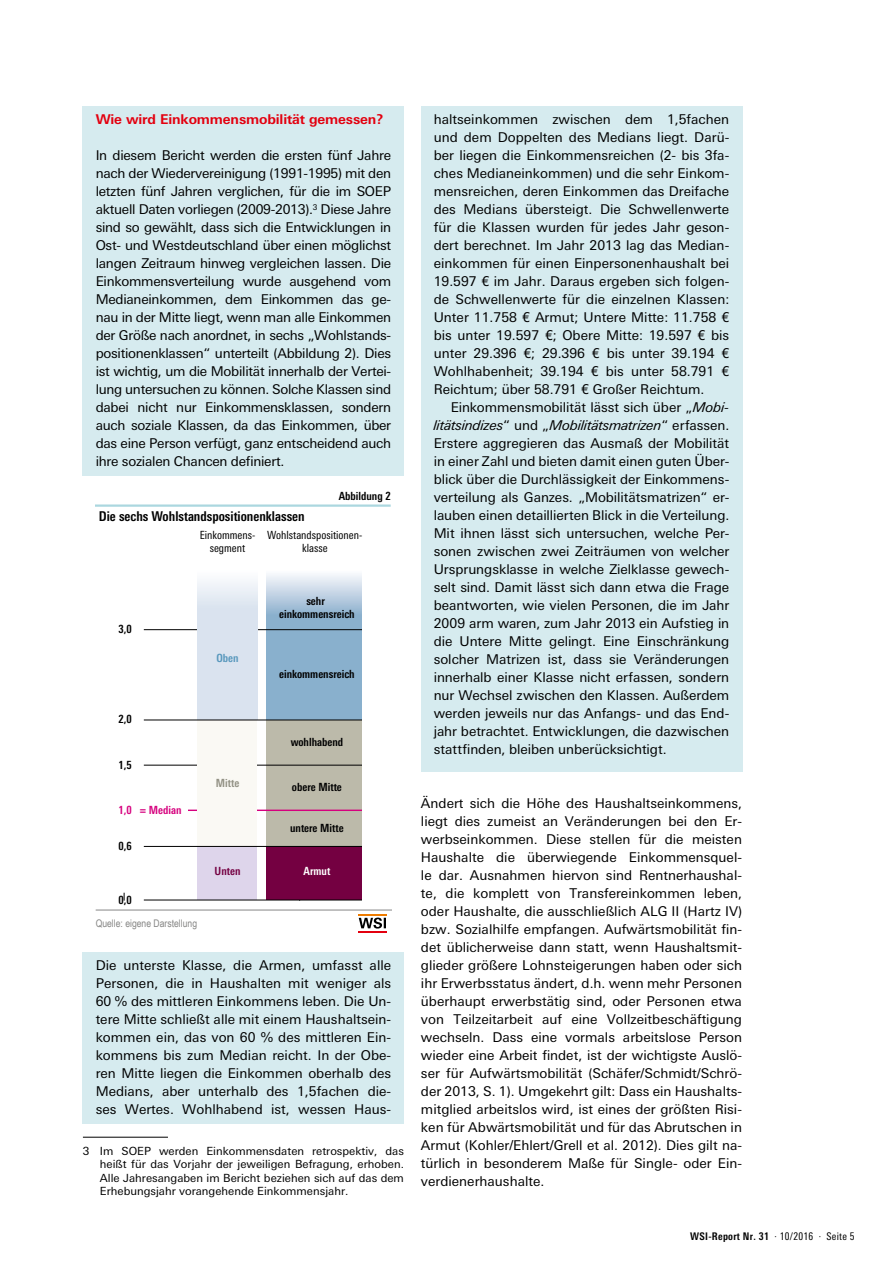
<style>
.page{position:relative;width:893px;height:1263px;background:#fff}
.page>*{position:absolute;margin:0;border:0;box-sizing:border-box;transform-origin:0 0}
.Copytext_ohne_Einzug{font:13.5px/18px "Univers Next Pro";color:#000;text-align:justify}
.Copytext_mit_Einzug{font:13.5px/18px "Univers Next Pro";color:#000;text-align:justify}
.Zwischentitel_1_rot{font:700 13.5px "Univers Next Pro";letter-spacing:-.01em;color:#e3000f}
.t1{font:700 condensed 13.5px "Univers Next Pro";color:#000}
.t2{font:700 condensed 12.6px "Univers Next Pro";color:#000}
.Fußnote{font:11.25px/13.5px "Univers Next Pro";color:#000;text-align:justify}
.t3{font:700 condensed 11.25px/13.5px "Univers Next Pro";color:#000;text-align:center}
.t4{font:condensed 11.25px/13.5px "Univers Next Pro";color:#000;text-align:center}
.t5{font:700 condensed 11.25px "Univers Next Pro";color:#d6007e}
.t6{font:700 condensed 11.25px "Univers Next Pro";color:#fff}
.t7{font:700 condensed 11.25px "Univers Next Pro";color:#740041}
.t8{font:700 condensed 11.25px "Univers Next Pro";color:#919083}
.t9{font:700 condensed 11.25px "Univers Next Pro";color:#5898bd}
.t10{font:700 condensed 10.5px "Univers Next Pro";letter-spacing:.025em;color:#000}
.t11{font:condensed 10.5px "Univers Next Pro";color:#878786}
.t12{font:10.5px "Arial Narrow";color:#878786}
.t13{font:700 condensed 10.5px "Univers Next Pro";color:#000}
.s1{font-style:italic}
.s2{font-weight:400}
</style>
<div class="page">
<div style="left:83px;top:107px;width:321px;height:369px;background:#d6ebef"></div>
<div style="left:83px;top:952px;width:321px;height:172px;background:#d6ebef"></div>
<div style="left:421px;top:107px;width:321px;height:665px;background:#d6ebef"></div>
<hr style="left:83px;top:1137px;width:85px;height:1px;background:#000">
<hr style="left:96px;top:504px;width:295px;height:3px;background:#abd7df">
<hr style="left:96px;top:910px;width:295px;height:1px;background:#878786">
<div style="left:266px;top:844px;width:96px;height:56px;background:#740041"></div>
<div style="left:266px;top:811px;width:96px;height:35px;background:#bcbaaa"></div>
<div style="left:266px;top:765px;width:96px;height:45px;background:#bcbaaa"></div>
<div style="left:266px;top:720px;width:96px;height:45px;background:#bcbaaa"></div>
<div style="left:266px;top:629px;width:96px;height:91px;background:#89b0cd"></div>
<svg style="left:266px;top:574px;width:96px;height:55px;background:#b3cade"></svg>
<div style="left:197px;top:844px;width:60px;height:56px;background:#ded5eb"></div>
<hr style="left:144px;top:809px;width:221px;height:2px;background:#d6007e">
<hr style="left:144px;top:765px;width:221px;height:1px;background:#000">
<hr style="left:144px;top:629px;width:221px;height:1px;background:#000">
<hr style="left:144px;top:900px;width:221px;height:1px;background:#000">
<div style="left:138px;top:795px;width:50px;height:29px;background:#fff"></div>
<svg style="left:197px;top:581px;width:60px;height:139px;background:#dbe4ef"></svg>
<div style="left:197px;top:720px;width:60px;height:126px;background:#faf9f4"></div>
<hr style="left:144px;top:720px;width:221px;height:1px;background:#000">
<hr style="left:144px;top:846px;width:221px;height:1px;background:#000">
<hr style="left:362px;top:561px;width:3px;height:346px;background:#fff">
<svg style="left:358px;top:914px;width:29px;height:19px"></svg>
<svg style="left:359px;top:914px;width:28px;height:18px"></svg>
<p class="Zwischentitel_1_rot" style="left:96px;top:111px;width:289px">Wie wird Einkommensmobilität gemessen?</p>
<p class="Copytext_ohne_Einzug" style="left:96px;top:147px;width:297px">In diesem Bericht werden die ersten fünf Jahre nach der Wiedervereinigung (1991-1995) mit den letzten fünf Jahren verglichen, für die im SOEP aktuell Daten vorliegen (2009-2013).<sup>3</sup> Diese Jahre sind so gewählt, dass sich die Entwicklungen in Ost- und Westdeutschland über einen möglichst langen Zeitraum hinweg vergleichen lassen. Die Einkommensverteilung wurde ausgehend vom Medianeinkommen, dem Einkommen das ge&shy;nau in der Mitte liegt, wenn man alle Einkommen der Größe nach anordnet, in sechs „Wohlstands&shy;positionenklassen“ unterteilt (Abbildung 2). Dies ist wichtig, um die Mobilität innerhalb der Vertei&shy;lung untersuchen zu können. Solche Klassen sind dabei nicht nur Einkommensklassen, sondern auch soziale Klassen, da das Einkommen, über das eine Person verfügt, ganz entscheidend auch ihre sozialen Chancen definiert.</p>
<p class="t2" style="left:110px;top:506px;width:195px">Die sechs Wohlstandspositionenklassen</p>
<p class="t1" style="left:99px;top:508px;width:207px">Die sechs Wohlstandspositionenklassen</p>
<p class="t13" style="left:353px;top:483px;width:53px">Abbildung 2</p>
<p class="t3" style="left:339px;top:489px;width:53px">Abbildung 2</p>
<p class="t4" style="left:200px;top:528px;width:57px">Einkommens&shy;segment</p>
<p class="t4" style="left:267px;top:528px;width:97px">Wohlstandspositionen&shy;klasse</p>
<p class="t3" style="left:119px;top:622px;width:15px">3,0</p>
<p class="t3" style="left:119px;top:712px;width:15px">2,0</p>
<p class="t3" style="left:119px;top:758px;width:15px">1,5</p>
<p class="t5" style="left:119px;top:803px;width:15px">1,0</p>
<p class="t5" style="left:140px;top:803px;width:43px">= Median</p>
<p class="t3" style="left:119px;top:839px;width:15px">0,6</p>
<p class="t3" style="left:119px;top:893px;width:15px">0,0</p>
<p class="t9" style="left:216px;top:651px;width:24px">Oben</p>
<p class="t8" style="left:216px;top:776px;width:25px">Mitte</p>
<p class="t7" style="left:215px;top:864px;width:27px">Unten</p>
<p class="t11" style="left:107px;top:917px;width:104px">Quelle: eigene Darstellung</p>
<p class="t12" style="left:96px;top:916px;width:103px">Quelle: eig ne Darstellung</p>
<p class="t3" style="left:279px;top:594px;width:77px">sehr einkommensreich</p>
<p class="t3" style="left:279px;top:667px;width:77px">einkommensreich</p>
<p class="t3" style="left:291px;top:735px;width:54px">wohlhabend</p>
<p class="t3" style="left:292px;top:780px;width:51px">obere Mitte</p>
<p class="t3" style="left:290px;top:821px;width:55px">untere Mitte</p>
<p class="t6" style="left:304px;top:864px;width:28px">Armut</p>
<p class="Copytext_ohne_Einzug" style="left:96px;top:957px;width:297px">Die unterste Klasse, die Armen, umfasst alle Personen, die in Haushalten mit weniger als 60 % des mittleren Einkommens leben. Die Un&shy;tere Mitte schließt alle mit einem Haushaltsein&shy;kommen ein, das von 60 % des mittleren Ein&shy;kommens bis zum Median reicht. In der Obe&shy;ren Mitte liegen die Einkommen oberhalb des Medians, aber unterhalb des 1,5fachen die&shy;ses Wertes. Wohlhabend ist, wessen Haus-</p>
<p class="Fußnote" style="left:100px;top:1144px;width:306px;text-indent:-17px">3 Im SOEP werden Einkommensdaten retrospektiv, das heißt für das Vorjahr der jeweiligen Befragung, erhoben.<br>Alle Jahresangaben im Bericht beziehen sich auf das dem Erhebungsjahr vorangehende Einkommensjahr.</p>
<p class="Copytext_ohne_Einzug" style="left:434px;top:111px;width:297px">haltseinkommen zwischen dem 1,5fachen und dem Doppelten des Medians liegt. Darü&shy;ber liegen die Einkommensreichen (2- bis 3fa&shy;ches Medianeinkommen) und die sehr Einkom&shy;mensreichen, deren Einkommen das Dreifache des Medians übersteigt. Die Schwellenwerte für die Klassen wurden für jedes Jahr geson&shy;dert berechnet. Im Jahr 2013 lag das Median&shy;einkommen für einen Einpersonenhaushalt bei 19.597 € im Jahr. Daraus ergeben sich folgen&shy;de Schwellenwerte für die einzelnen Klassen:<br>Unter 11.758 € Armut; Untere Mitte: 11.758 € bis unter 19.597 €; Obere Mitte: 19.597 € bis unter 29.396 €; 29.396 € bis unter 39.194 € Wohlhabenheit; 39.194 € bis unter 58.791 € Reichtum; über 58.791 € Großer Reichtum.</p>
<p class="Copytext_mit_Einzug" style="left:434px;top:399px;width:297px;text-indent:17px">Einkommensmobilität lässt sich über „<span class="s1">Mobi&shy;litätsindizes</span>“ und „<span class="s1">Mobilitätsmatrizen</span>“ erfassen.<br>Erstere aggregieren das Ausmaß der Mobilität in einer Zahl und bieten damit einen guten Über&shy;blick über die Durchlässigkeit der Einkommens&shy;verteilung als Ganzes. „Mobilitätsmatrizen“ er&shy;lauben einen detaillierten Blick in die Verteilung.<br>Mit ihnen lässt sich untersuchen, welche Per&shy;sonen zwischen zwei Zeiträumen von welcher Ursprungsklasse in welche Zielklasse gewech&shy;selt sind. Damit lässt sich dann etwa die Frage beantworten, wie vielen Personen, die im Jahr 2009 arm waren, zum Jahr 2013 ein Aufstieg in die Untere Mitte gelingt. Eine Einschränkung solcher Matrizen ist, dass sie Veränderungen innerhalb einer Klasse nicht erfassen, sondern nur Wechsel zwischen den Klassen. Außerdem werden jeweils nur das Anfangs- und das End&shy;jahr betrachtet. Entwicklungen, die dazwischen stattfinden, bleiben unberücksichtigt.</p>
<p class="Copytext_ohne_Einzug" style="left:421px;top:795px;width:323px">Ändert sich die Höhe des Haushaltseinkommens, liegt dies zumeist an Veränderungen bei den Er&shy;werbseinkommen. Diese stellen für die meisten Haushalte die überwiegende Einkommensquel&shy;le dar. Ausnahmen hiervon sind Rentnerhaushal&shy;te, die komplett von Transfereinkommen leben, oder Haushalte, die ausschließlich ALG II (Hartz IV) bzw. Sozialhilfe empfangen. Aufwärtsmobilität fin&shy;det üblicherweise dann statt, wenn Haushaltsmit&shy;glieder größere Lohnsteigerungen haben oder sich ihr Erwerbsstatus ändert, d.h. wenn mehr Personen überhaupt erwerbstätig sind, oder Personen etwa von Teilzeitarbeit auf eine Vollzeitbeschäftigung wechseln. Dass eine vormals arbeitslose Person wieder eine Arbeit findet, ist der wichtigste Auslö&shy;ser für Aufwärtsmobilität (Schäfer/Schmidt/Schrö&shy;der 2013, S. 1). Umgekehrt gilt: Dass ein Haushalts&shy;mitglied arbeitslos wird, ist eines der größten Risi&shy;ken für Abwärtsmobilität und für das Abrutschen in Armut (Kohler/Ehlert/Grell et al. 2012). Dies gilt na&shy;türlich in besonderem Maße für Single- oder Ein&shy;verdienerhaushalte.</p>
<p class="t10" style="left:690px;top:1230px;width:166px">WSI-Report Nr. 31 <span class="s2">· 10/2016 · Seite 5</span></p>
</div>
